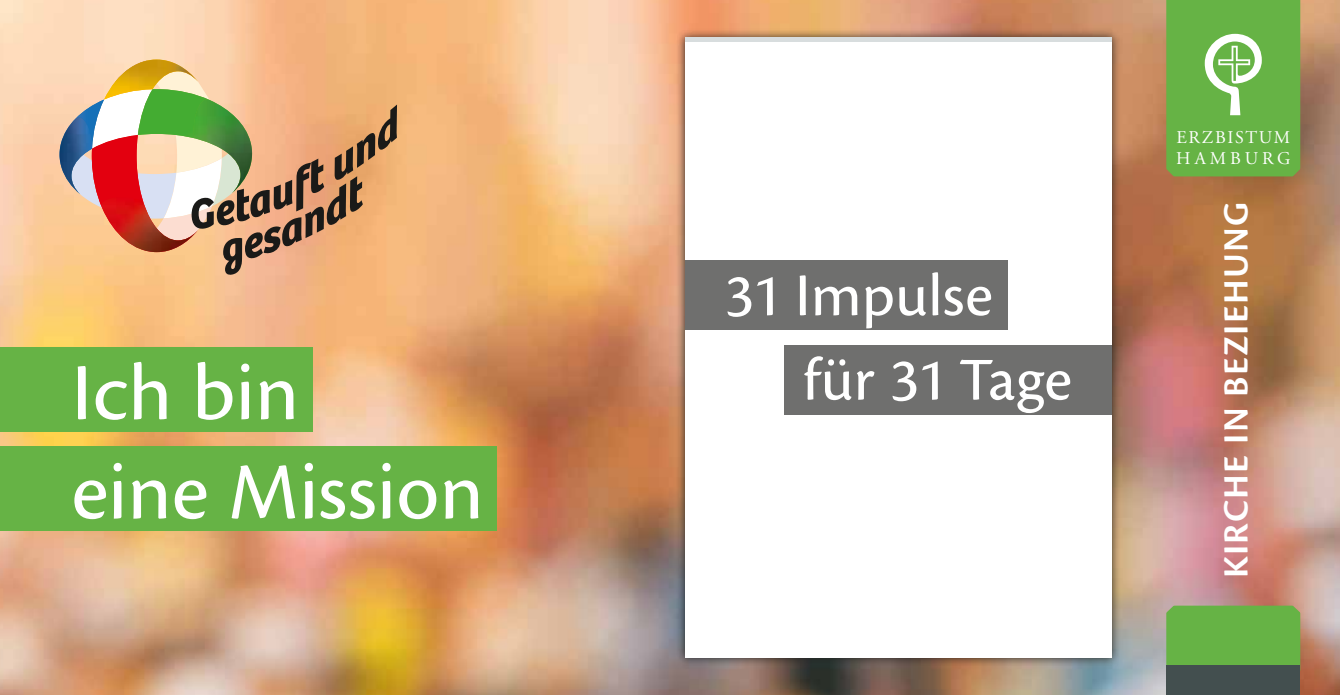
<style>
.page{position:relative;width:1340px;height:695px;background:#fff}
.page>*{position:absolute;margin:0;border:0;box-sizing:border-box;transform-origin:0 0}
.t1{font:84px/99.2px "Cronos Pro Capt";color:#fff}
.t2{font:63px/84.4px "Cronos Pro Capt";color:#fff}
.t3{font:36.75px "Cronos Pro Semibold Capt";letter-spacing:.035em;color:#fff}
.t4{font:17.85px/21.5px "Adobe Garamond Pro";letter-spacing:.1em;color:#fff}
</style>
<div class="page">
<img style="left:0;top:0;width:1339px;height:694px">
<svg style="left:1166px;top:0;width:134px;height:176px;background:#70b751"></svg>
<div style="left:1166px;top:605px;width:134px;height:60px;background:#66b345"></div>
<div style="left:1166px;top:665px;width:134px;height:29px;background:#434f4f"></div>
<svg style="left:60px;top:60px;width:337px;height:215px;background:#cfa47d"></svg>
<div style="left:0;top:347px;width:313px;height:85px;background:#66b345"></div>
<div style="left:0;top:446px;width:496px;height:85px;background:#66b345"></div>
<div style="left:676px;top:28px;width:444px;height:638px;background:#1a1a18;opacity:.85"></div>
<div style="left:685px;top:37px;width:426px;height:620px;background:#fff"></div>
<div style="left:685px;top:37px;width:426px;height:5px;background:#d8ddde"></div>
<div style="left:685px;top:260px;width:322px;height:70px;background:#6f6f6e"></div>
<div style="left:784px;top:345px;width:327px;height:69px;background:#6f6f6e"></div>
<h1 class="t1" style="left:71px;top:343px;width:414px">Ich bin<br>eine Mission</h1>
<p class="t2" style="left:802px;top:253px;width:271px;text-indent:-78px">31 Impulse für 31 Tage</p>
<p class="t4" style="left:1176px;top:127px;width:116px">ERZBISTUM<br>HAMBURG</p>
<p class="t3" style="left:1215px;top:578px;width:378px;rotate:-90deg">KIRCHE IN BEZIEHUNG</p>
</div>
